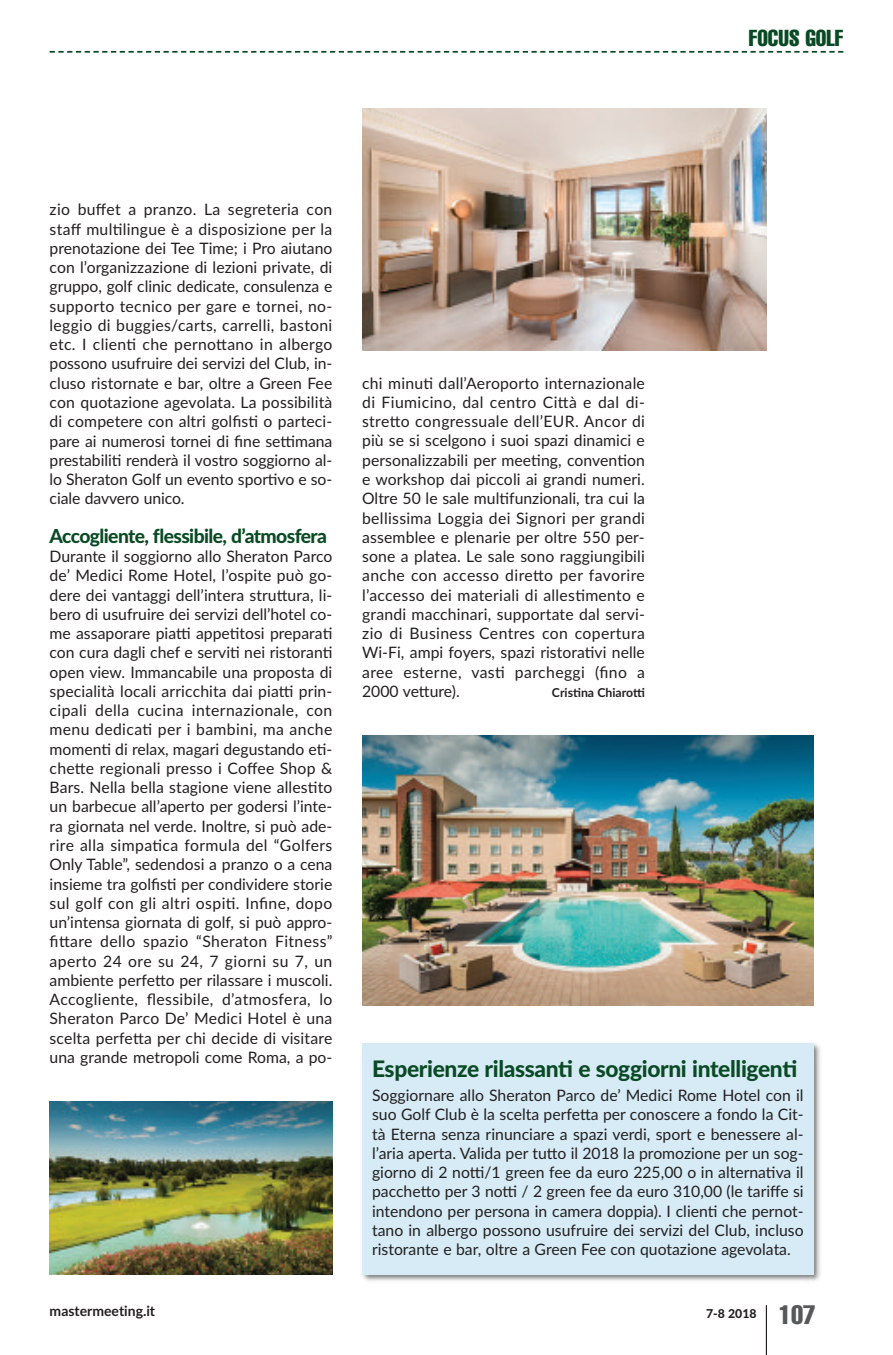
<style>
.page{position:relative;width:893px;height:1355px;background:#fff}
.page>*{position:absolute;margin:0;border:0;box-sizing:border-box;transform-origin:0 0}
.t1{font:800 22.75px "Lato";letter-spacing:-.015em;color:#094a24}
.t2{font:extra-condensed 22.75px "Helvetica";color:#094a24}
.t3{font:800 19.25px "Lato";letter-spacing:-.03em;color:#094a24}
.t4{font:15.75px/19.2px "Lato";color:#231f20;text-align:justify}
.t5{font:700 14px "Lato";color:#231f20}
.t6{font:700 12.25px "Lato";color:#231f20}
.t7{font:800 12.25px "Lato";color:#231f20}
.s1{font-family:"Helvetica";font-weight:400;font-stretch:extra-condensed;font-size:26.25px;color:#57585a}
</style>
<div class="page">
<svg style="left:50px;top:51px;width:793px;height:2px"></svg>
<hr style="left:766px;top:1305px;width:1px;height:49px;background:#231f20">
<img style="left:50px;top:1101px;width:282px;height:173px">
<img style="left:362px;top:1043px;width:459px;height:238px">
<div style="left:362px;top:1043px;width:452px;height:231px;background:#d6ebf5"></div>
<img style="left:362px;top:108px;width:404px;height:242px">
<img style="left:362px;top:735px;width:452px;height:269px">
<h1 class="t2" style="left:749px;top:30px;width:96px">FOCUS GOLF</h1>
<p class="t4" style="left:50px;top:200px;width:284px">zio buffet a pranzo. la segreteria con staff multilingue è a disposizione per la prenotazione dei Tee Time; i Pro aiutano con l’organizzazione di lezioni private, di gruppo, golf clinic dedicate, consulenza e supporto tecnico per gare e tornei, no&shy;leggio di buggies/carts, carrelli, bastoni etc. I clienti che pernottano in albergo possono usufruire dei servizi del Club, in&shy;cluso ristornate e bar, oltre a Green Fee con quotazione agevolata. la possibilità di competere con altri golfisti o parteci&shy;pare ai numerosi tornei di fine settimana prestabiliti renderà il vostro soggiorno al&shy;lo Sheraton Golf un evento sportivo e so&shy;ciale davvero unico.</p>
<p class="t3" style="left:50px;top:525px;width:279px">Accogliente, flessibile, d’atmosfera</p>
<p class="t4" style="left:50px;top:547px;width:284px">Durante il soggiorno allo Sheraton Parco de’ Medici Rome Hotel, l’ospite può go&shy;dere dei vantaggi dell’intera struttura, li&shy;bero di usufruire dei servizi dell’hotel co&shy;me assaporare piatti appetitosi preparati con cura dagli chef e serviti nei ristoranti open view. Immancabile una proposta di specialità locali arricchita dai piatti prin&shy;cipali della cucina internazionale, con menu dedicati per i bambini, ma anche momenti di relax, magari degustando eti&shy;chette regionali presso i Coffee Shop &amp; Bars. Nella bella stagione viene allestito un barbecue all’aperto per godersi l’inte&shy;ra giornata nel verde. Inoltre, si può ade&shy;rire alla simpatica formula del “Golfers only Table”, sedendosi a pranzo o a cena insieme tra golfisti per condividere storie sul golf con gli altri ospiti. Infine, dopo un’intensa giornata di golf, si può appro&shy;fittare dello spazio “Sheraton Fitness” aperto 24 ore su 24, 7 giorni su 7, un ambiente perfetto per rilassare i muscoli.<br>Accogliente, flessibile, d’atmosfera, lo Sheraton Parco De’ Medici Hotel è una scelta perfetta per chi decide di visitare una grande metropoli come Roma, a po-</p>
<p class="t4" style="left:362px;top:373px;width:284px">chi minuti dall’Aeroporto internazionale di Fiumicino, dal centro Città e dal di&shy;stretto congressuale dell’EUR. Ancor di più se si scelgono i suoi spazi dinamici e personalizzabili per meeting, convention e workshop dai piccoli ai grandi numeri. oltre 50 le sale multifunzionali, tra cui la bellissima loggia dei Signori per grandi assemblee e plenarie per oltre 550 per&shy;sone a platea. le sale sono raggiungibili anche con accesso diretto per favorire l’accesso dei materiali di allestimento e grandi macchinari, supportate dal servi&shy;zio di Business Centres con copertura Wi-Fi, ampi foyers, spazi ristorativi nelle aree esterne, vasti parcheggi (fino a 2000 vetture).</p>
<p class="t6" style="left:552px;top:685px;width:94px">Cristina Chiarotti</p>
<h1 class="t1" style="left:372px;top:1055px;width:427px">Esperienze rilassanti e soggiorni intelligenti</h1>
<p class="t4" style="left:372px;top:1085px;width:433px">Soggiornare allo Sheraton Parco de’ Medici Rome Hotel con il suo Golf Club è la scelta perfetta per conoscere a fondo la Cit&shy;tà Eterna senza rinunciare a spazi verdi, sport e benessere al&shy;l’aria aperta. Valida per tutto il 2018 la promozione per un sog&shy;giorno di 2 notti/1 green fee da euro 225,00 o in alternativa il pacchetto per 3 notti / 2 green fee da euro 310,00 (le tariffe si intendono per persona in camera doppia). I clienti che pernot&shy;tano in albergo possono usufruire dei servizi del Club, incluso ristorante e bar, oltre a Green Fee con quotazione agevolata.</p>
<p class="t5" style="left:50px;top:1302px;width:107px">mastermeeting.it</p>
<p class="t7" style="left:706px;top:1306px;width:111px">7-8 2018 <span class="s1">107</span></p>
</div>
